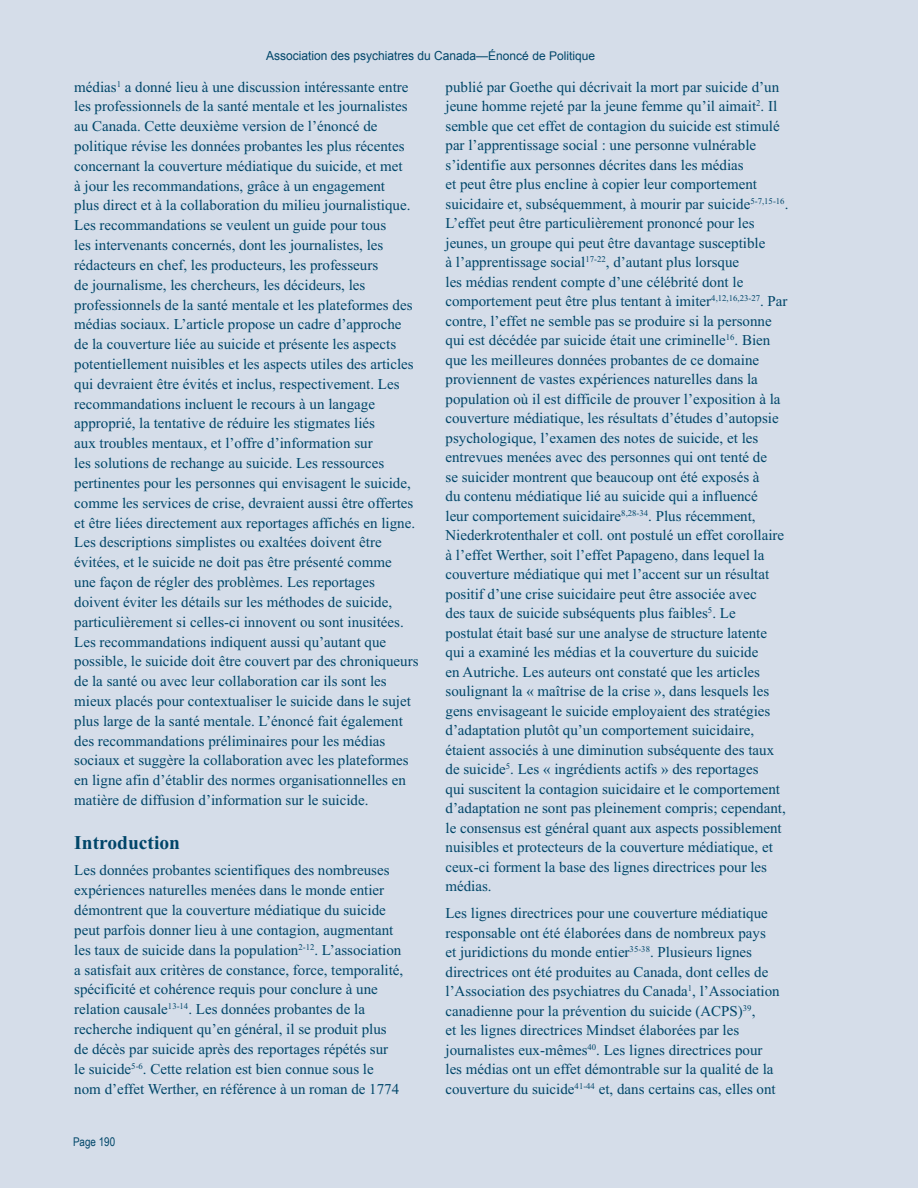
<style>
.page{position:relative;width:918px;height:1188px;background:#d5dde9}
.page>*{position:absolute;margin:0;border:0;box-sizing:border-box;transform-origin:0 0}
.Heading_Level_1{font:700 19.5px "Times New Roman";color:#004669}
.Body_text{font:15px/19.5px "Times New Roman";color:#004669}
.t1{font:12.45px "Arial";color:#004669;scale:.96 1}
.t2{font:12px "Arial Narrow";color:#004669}
.s1{font-size:12px}
</style>
<div class="page">
<p class="t1" style="left:266px;top:47px;width:344px">Association des psychiatres du Canada—<span class="s1">Énoncé de Politique</span></p>
<p class="Body_text" style="left:74px;top:77px;width:346px">médias<sup>1</sup> a donné lieu à une discussion intéressante entre les professionnels de la santé mentale et les journalistes au Canada. Cette deuxième version de l’énoncé de politique révise les données probantes les plus récentes concernant la couverture médiatique du suicide, et met<br>à jour les recommandations, grâce à un engagement<br>plus direct et à la collaboration du milieu journalistique.<br>Les recommandations se veulent un guide pour tous<br>les intervenants concernés, dont les journalistes, les rédacteurs en chef, les producteurs, les professeurs<br>de journalisme, les chercheurs, les décideurs, les professionnels de la santé mentale et les plateformes des médias sociaux. L’article propose un cadre d’approche de la couverture liée au suicide et présente les aspects potentiellement nuisibles et les aspects utiles des articles qui devraient être évités et inclus, respectivement. Les recommandations incluent le recours à un langage approprié, la tentative de réduire les stigmates liés<br>aux troubles mentaux, et l’offre d’information sur<br>les solutions de rechange au suicide. Les ressources pertinentes pour les personnes qui envisagent le suicide, comme les services de crise, devraient aussi être offertes et être liées directement aux reportages affichés en ligne.<br>Les descriptions simplistes ou exaltées doivent être évitées, et le suicide ne doit pas être présenté comme<br>une façon de régler des problèmes. Les reportages doivent éviter les détails sur les méthodes de suicide, particulièrement si celles-ci innovent ou sont inusitées.<br>Les recommandations indiquent aussi qu’autant que possible, le suicide doit être couvert par des chroniqueurs de la santé ou avec leur collaboration car ils sont les mieux placés pour contextualiser le suicide dans le sujet plus large de la santé mentale. L’énoncé fait également des recommandations préliminaires pour les médias sociaux et suggère la collaboration avec les plateformes en ligne afin d’établir des normes organisationnelles en matière de diffusion d’information sur le suicide.</p>
<p class="Heading_Level_1" style="left:74px;top:831px;width:107px">Introduction</p>
<p class="Body_text" style="left:74px;top:861px;width:331px">Les données probantes scientifiques des nombreuses expériences naturelles menées dans le monde entier démontrent que la couverture médiatique du suicide peut parfois donner lieu à une contagion, augmentant les taux de suicide dans la population<sup>2-12</sup>. L’association a satisfait aux critères de constance, force, temporalité, spécificité et cohérence requis pour conclure à une relation causale<sup>13-14</sup>. Les données probantes de la recherche indiquent qu’en général, il se produit plus de décès par suicide après des reportages répétés sur<br>le suicide<sup>5-6</sup>. Cette relation est bien connue sous le nom d’effet Werther, en référence à un roman de 1774</p>
<p class="Body_text" style="left:446px;top:77px;width:344px">publié par Goethe qui décrivait la mort par suicide d’un jeune homme rejeté par la jeune femme qu’il aimait<sup>2</sup>. Il semble que cet effet de contagion du suicide est stimulé par l’apprentissage social : une personne vulnérable s’identifie aux personnes décrites dans les médias<br>et peut être plus encline à copier leur comportement suicidaire et, subséquemment, à mourir par suicide<sup>5-7,15-16</sup>.<br>L’effet peut être particulièrement prononcé pour les jeunes, un groupe qui peut être davantage susceptible<br>à l’apprentissage social<sup>17-22</sup>, d’autant plus lorsque<br>les médias rendent compte d’une célébrité dont le comportement peut être plus tentant à imiter<sup>4,12,16,23-27</sup>. Par contre, l’effet ne semble pas se produire si la personne qui est décédée par suicide était une criminelle<sup>16</sup>. Bien que les meilleures données probantes de ce domaine proviennent de vastes expériences naturelles dans la population où il est difficile de prouver l’exposition à la couverture médiatique, les résultats d’études d’autopsie psychologique, l’examen des notes de suicide, et les entrevues menées avec des personnes qui ont tenté de<br>se suicider montrent que beaucoup ont été exposés à<br>du contenu médiatique lié au suicide qui a influencé<br>leur comportement suicidaire<sup>8,28-34</sup>. Plus récemment, Niederkrotenthaler et coll. ont postulé un effet corollaire à l’effet Werther, soit l’effet Papageno, dans lequel la couverture médiatique qui met l’accent sur un résultat positif d’une crise suicidaire peut être associée avec<br>des taux de suicide subséquents plus faibles<sup>5</sup>. Le<br>postulat était basé sur une analyse de structure latente qui a examiné les médias et la couverture du suicide<br>en Autriche. Les auteurs ont constaté que les articles soulignant la « maîtrise de la crise », dans lesquels les gens envisageant le suicide employaient des stratégies d’adaptation plutôt qu’un comportement suicidaire, étaient associés à une diminution subséquente des taux de suicide<sup>5</sup>. Les « ingrédients actifs » des reportages<br>qui suscitent la contagion suicidaire et le comportement d’adaptation ne sont pas pleinement compris; cependant, le consensus est général quant aux aspects possiblement nuisibles et protecteurs de la couverture médiatique, et ceux-ci forment la base des lignes directrices pour les médias.</p>
<p class="Body_text" style="left:446px;top:903px;width:336px">Les lignes directrices pour une couverture médiatique responsable ont été élaborées dans de nombreux pays et juridictions du monde entier<sup>35-38</sup>. Plusieurs lignes directrices ont été produites au Canada, dont celles de l’Association des psychiatres du Canada<sup>1</sup>, l’Association canadienne pour la prévention du suicide (ACPS)<sup>39</sup>,<br>et les lignes directrices Mindset élaborées par les journalistes eux-mêmes<sup>40</sup>. Les lignes directrices pour les médias ont un effet démontrable sur la qualité de la couverture du suicide<sup>41-44</sup> et, dans certains cas, elles ont</p>
<p class="t2" style="left:73px;top:1133px;width:44px">Page 190</p>
</div>
